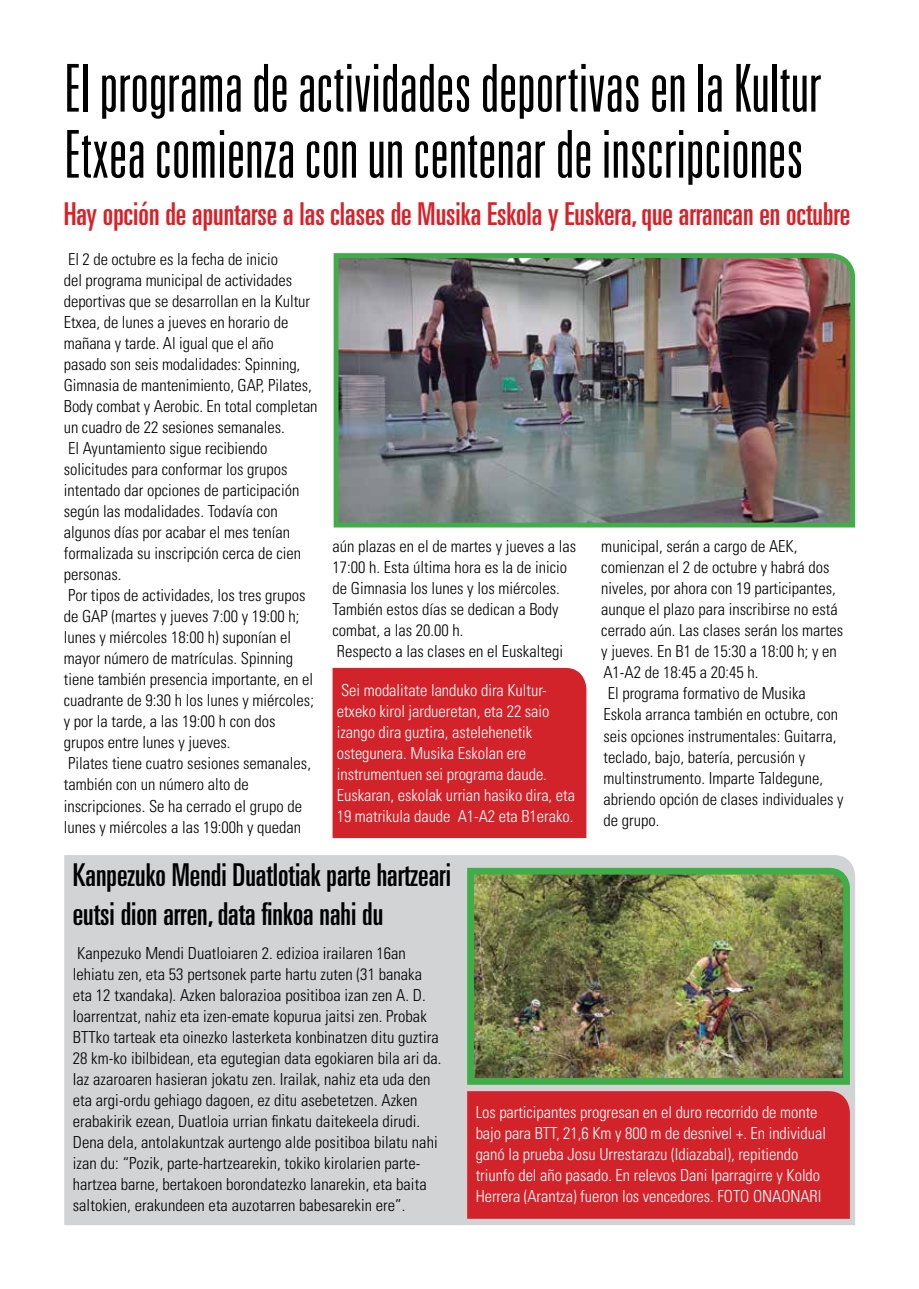
<style>
.page{position:relative;width:919px;height:1289px;background:#fff}
.page>*{position:absolute;margin:0;border:0;box-sizing:border-box;transform-origin:0 0}
.t1{font:300 ultra-condensed 66px/66px "Univers LT Std";color:#000}
.t2{font:ultra-condensed 31.5px "Univers LT Std";color:#d82128}
.t3{font:ultra-condensed 31.5px/39px "Univers LT Std";color:#000}
.t4{font:300 condensed 16.5px/21px "Univers LT Std";color:#000}
.t5{font:300 condensed 16.5px/21px "Univers LT Std";letter-spacing:-.005em;color:#fff}
</style>
<div class="page">
<img style="left:333px;top:253px;width:523px;height:275px">
<div style="left:64px;top:855px;width:791px;height:370px;background:#d1d3d4"></div>
<img style="left:464px;top:864px;width:389px;height:224px">
<div style="left:332px;top:668px;width:254px;height:170px;background:#d2232a"></div>
<div style="left:467px;top:1091px;width:382px;height:127px;background:#d2232a"></div>
<h1 class="t1" style="left:64px;top:55px;width:760px">El programa de actividades deportivas en la Kultur<br>Etxea comienza con un centenar de inscripciones</h1>
<h2 class="t2" style="left:64px;top:196px;width:788px">Hay opción de apuntarse a las clases de Musika Eskola y Euskera, que arrancan en octubre</h2>
<p class="t4" style="left:64px;top:249px;width:255px">El 2 de octubre es la fecha de inicio<br>del programa municipal de actividades deportivas que se desarrollan en la Kultur Etxea, de lunes a jueves en horario de mañana y tarde. Al igual que el año pasado son seis modalidades: Spinning, Gimnasia de mantenimiento, GAP, Pilates, Body combat y Aerobic. En total completan un cuadro de 22 sesiones semanales.<br>El Ayuntamiento sigue recibiendo solicitudes para conformar los grupos intentado dar opciones de participación según las modalidades. Todavía con algunos días por acabar el mes tenían formalizada su inscripción cerca de cien personas.<br>Por tipos de actividades, los tres grupos de GAP (martes y jueves 7:00 y 19:00 h; lunes y miércoles 18:00 h) suponían el mayor número de matrículas. Spinning tiene también presencia importante, en el cuadrante de 9:30 h los lunes y miércoles; y por la tarde, a las 19:00 h con dos grupos entre lunes y jueves.<br>Pilates tiene cuatro sesiones semanales, también con un número alto de inscripciones. Se ha cerrado el grupo de lunes y miércoles a las 19:00h y quedan</p>
<p class="t4" style="left:332px;top:536px;width:245px">aún plazas en el de martes y jueves a las 17:00 h. Esta última hora es la de inicio de Gimnasia los lunes y los miércoles.<br>También estos días se dedican a Body combat, a las 20.00 h.<br>Respecto a las clases en el Euskaltegi</p>
<p class="t4" style="left:601px;top:536px;width:198px">municipal, serán a cargo de AEK,</p>
<p class="t4" style="left:601px;top:557px;width:230px">comienzan el 2 de octubre y habrá dos</p>
<p class="t4" style="left:601px;top:578px;width:236px">niveles, por ahora con 19 participantes,</p>
<p class="t4" style="left:601px;top:599px;width:238px">aunque el plazo para inscribirse no está</p>
<p class="t4" style="left:601px;top:620px;width:243px">cerrado aún. Las clases serán los martes</p>
<p class="t4" style="left:601px;top:641px;width:237px">y jueves. En B1 de 15:30 a 18:00 h; y en</p>
<p class="t4" style="left:603px;top:662px;width:156px">A1-A2 de 18:45 a 20:45 h.</p>
<p class="t4" style="left:607px;top:683px;width:199px">El programa formativo de Musika</p>
<p class="t4" style="left:603px;top:704px;width:236px">Eskola arranca también en octubre, con</p>
<p class="t4" style="left:603px;top:725px;width:234px">seis opciones instrumentales: Guitarra,</p>
<p class="t4" style="left:603px;top:746px;width:203px">teclado, bajo, batería, percusión y</p>
<p class="t4" style="left:603px;top:767px;width:221px">multinstrumento. Imparte Taldegune,</p>
<p class="t4" style="left:603px;top:788px;width:241px">abriendo opción de clases individuales y</p>
<p class="t4" style="left:603px;top:809px;width:57px">de grupo.</p>
<p class="t5" style="left:337px;top:679px;width:240px">Sei modalitate landuko dira Kultur&shy;etxeko kirol jardueretan, eta 22 saio izango dira guztira, astelehenetik ostegunera. Musika Eskolan ere instrumentuen sei programa daude.<br>Euskaran, eskolak urrian hasiko dira, eta 19 matrikula daude A1-A2 eta B1erako.</p>
<h2 class="t3" style="left:73px;top:855px;width:379px">Kanpezuko Mendi Duatlotiak parte hartzeari eutsi dion arren, data finkoa nahi du</h2>
<p class="t4" style="left:73px;top:942px;width:370px">Kanpezuko Mendi Duatloiaren 2. edizioa irailaren 16an lehiatu zen, eta 53 pertsonek parte hartu zuten (31 banaka eta 12 txandaka). Azken balorazioa positiboa izan zen A. D.<br>Ioarrentzat, nahiz eta izen-emate kopurua jaitsi zen. Probak BTTko tarteak eta oinezko lasterketa konbinatzen ditu guztira 28 km-ko ibilbidean, eta egutegian data egokiaren bila ari da.<br>Iaz azaroaren hasieran jokatu zen. Irailak, nahiz eta uda den eta argi-ordu gehiago dagoen, ez ditu asebetetzen. Azken erabakirik ezean, Duatloia urrian finkatu daitekeela dirudi.<br>Dena dela, antolakuntzak aurtengo alde positiboa bilatu nahi izan du: “Pozik, parte-hartzearekin, tokiko kirolarien parte&shy;hartzea barne, bertakoen borondatezko lanarekin, eta baita saltokien, erakundeen eta auzotarren babesarekin ere”.</p>
<p class="t5" style="left:475px;top:1101px;width:352px">Los participantes progresan en el duro recorrido de monte bajo para BTT, 21,6 Km y 800 m de desnivel +. En individual ganó la prueba Josu Urrestarazu (Idiazabal), repitiendo triunfo del año pasado. En relevos Dani Iparragirre y Koldo Herrera (Arantza) fueron los vencedores. FOTO ONAONARI</p>
</div>
